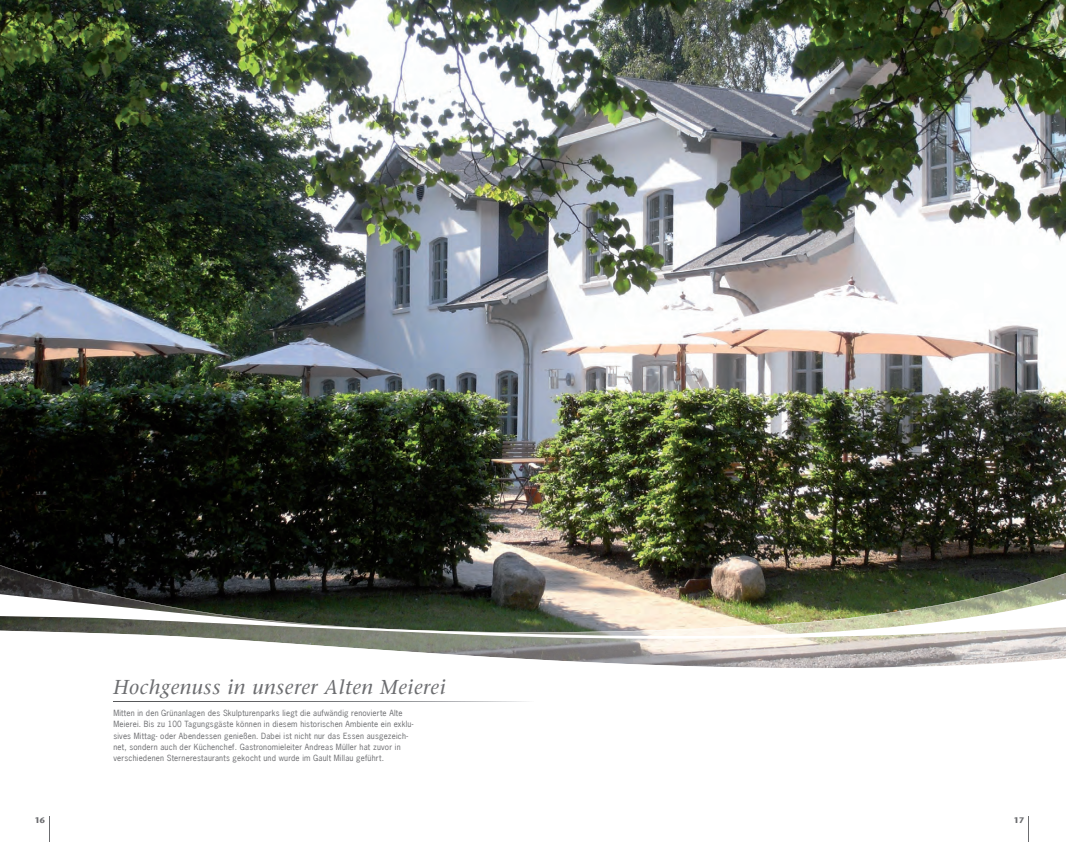
<style>
.page{position:relative;width:1066px;height:842px;background:#fff}
.page>*{position:absolute;margin:0;border:0;box-sizing:border-box;transform-origin:0 0}
.t1{font:italic 20px "Stone Serif";letter-spacing:.03em;color:#6c6d70}
.t2{font:8px/11.3px "News Gothic";letter-spacing:.025em;color:#6c6d70}
.t3{font:700 8px "Stone Sans";color:#6c6d70}
</style>
<div class="page">
<img style="left:0;top:0;width:1066px;height:565px">
<img style="left:0;top:565px;width:1066px;height:19px">
<svg style="left:113px;top:642px;width:953px;height:60px"></svg>
<img style="left:0;top:584px;width:1066px;height:58px">
<svg style="left:1028px;top:816px;width:1px;height:26px"></svg>
<svg style="left:49px;top:816px;width:1px;height:26px"></svg>
<p class="t3" style="left:35px;top:815px;width:12px">16</p>
<h1 class="t1" style="left:113px;top:675px;width:334px">Hochgenuss in unserer Alten Meierei</h1>
<p class="t2" style="left:113px;top:707px;width:301px">Mitten in den Grünanlagen des Skulpturenparks liegt die aufwändig renovierte Alte Meierei. Bis zu 100 Tagungsgäste können in diesem historischen Ambiente ein exklu&shy;sives Mittag- oder Abendessen genießen. Dabei ist nicht nur das Essen ausgezeich&shy;net, sondern auch der Küchenchef. Gastronomieleiter Andreas Müller hat zuvor in verschiedenen Sternerestaurants gekocht und wurde im Gault Millau geführt.</p>
<p class="t3" style="left:1014px;top:815px;width:12px">17</p>
</div>
